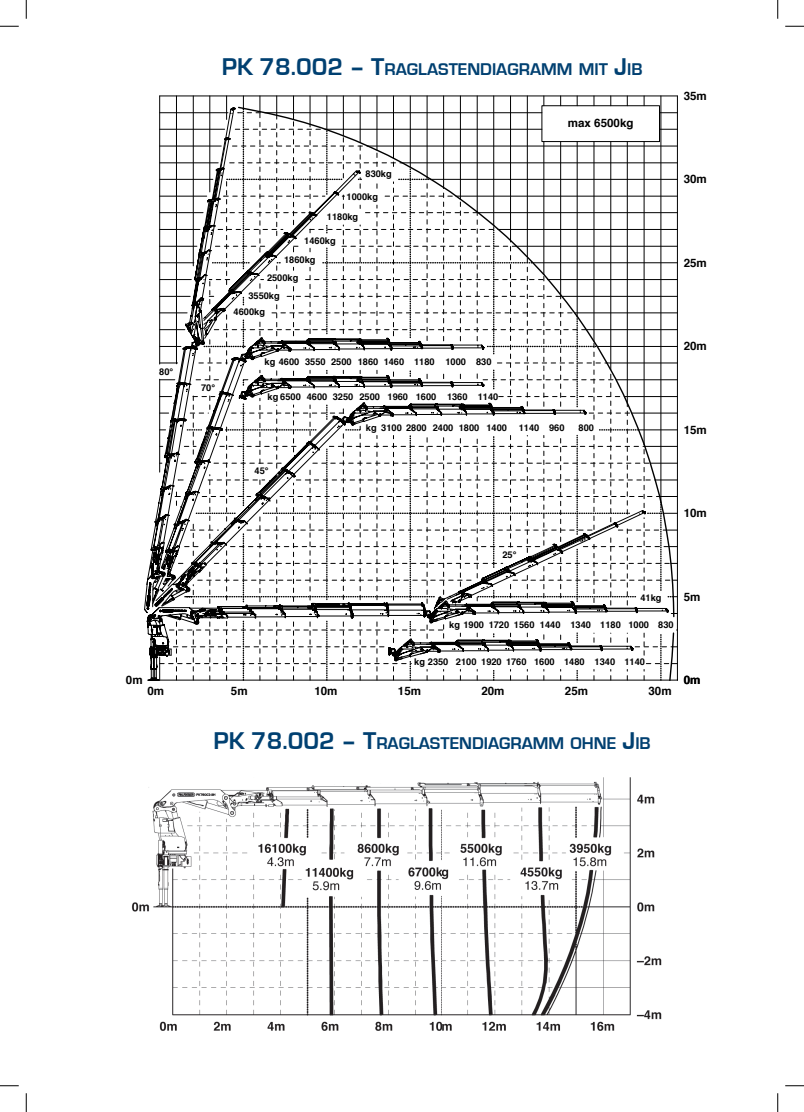
<style>
.page{position:relative;width:804px;height:1112px;background:#fff}
.page>*{position:absolute;margin:0;border:0;box-sizing:border-box;transform-origin:0 0}
.t1{font:700 17.5px "Eurostile";color:#004071}
.t2{font:700 11.62px "Helvetica";color:#000}
.t3{font:700 9.25px "Helvetica";color:#000}
.s1{font-size:25px}
</style>
<div class="page">
<img style="left:132px;top:778px;width:530px;height:253px">
<svg style="left:144px;top:95px;width:534px;height:586px"></svg>
<svg style="left:0;top:25px;width:19px;height:2px"></svg>
<svg style="left:785px;top:25px;width:19px;height:2px"></svg>
<svg style="left:0;top:1085px;width:19px;height:1px"></svg>
<svg style="left:785px;top:1085px;width:19px;height:1px"></svg>
<svg style="left:25px;top:0;width:2px;height:19px"></svg>
<svg style="left:25px;top:1093px;width:2px;height:19px"></svg>
<svg style="left:777px;top:0;width:1px;height:19px"></svg>
<svg style="left:777px;top:1093px;width:1px;height:19px"></svg>
<p class="t3" style="left:159px;top:364px;width:15px">80°</p>
<h1 class="t1" style="left:222px;top:60px;width:422px"><span class="s1">PK 78.002 – T</span>RAGLASTENDIAGRAMM MIT <span class="s1">J</span>IB</h1>
<p class="t2" style="left:568px;top:114px;width:67px">max 6500kg</p>
<p class="t2" style="left:683px;top:86px;width:25px">35m</p>
<p class="t3" style="left:201px;top:380px;width:15px">70°</p>
<p class="t3" style="left:365px;top:166px;width:28px">830kg</p>
<p class="t3" style="left:346px;top:189px;width:33px">1000kg</p>
<p class="t3" style="left:327px;top:209px;width:33px">1180kg</p>
<p class="t3" style="left:304px;top:233px;width:33px">1460kg</p>
<p class="t3" style="left:284px;top:252px;width:33px">1860kg</p>
<p class="t3" style="left:267px;top:270px;width:33px">2500kg</p>
<p class="t3" style="left:248px;top:288px;width:33px">3550kg</p>
<p class="t3" style="left:234px;top:304px;width:33px">4600kg</p>
<p class="t3" style="left:264px;top:355px;width:36px">kg 4600</p>
<p class="t3" style="left:268px;top:389px;width:35px">kg 6500</p>
<p class="t3" style="left:384px;top:355px;width:22px">1460</p>
<p class="t3" style="left:387px;top:389px;width:22px">1960</p>
<p class="t3" style="left:358px;top:355px;width:22px">1860</p>
<p class="t3" style="left:359px;top:389px;width:22px">2500</p>
<p class="t3" style="left:331px;top:355px;width:22px">2500</p>
<p class="t3" style="left:333px;top:389px;width:22px">3250</p>
<p class="t3" style="left:305px;top:355px;width:22px">3550</p>
<p class="t3" style="left:307px;top:389px;width:22px">4600</p>
<p class="t3" style="left:414px;top:355px;width:22px">1180</p>
<p class="t3" style="left:416px;top:389px;width:22px">1600</p>
<p class="t3" style="left:445px;top:355px;width:22px">1000</p>
<p class="t3" style="left:447px;top:389px;width:22px">1360</p>
<p class="t3" style="left:476px;top:355px;width:17px">830</p>
<p class="t3" style="left:478px;top:389px;width:22px">1140</p>
<p class="t3" style="left:254px;top:464px;width:15px">45°</p>
<p class="t3" style="left:366px;top:420px;width:37px">kg 3100</p>
<p class="t3" style="left:433px;top:420px;width:22px">2400</p>
<p class="t3" style="left:486px;top:420px;width:22px">1400</p>
<p class="t3" style="left:549px;top:420px;width:17px">960</p>
<p class="t3" style="left:578px;top:420px;width:17px">800</p>
<p class="t3" style="left:406px;top:420px;width:22px">2800</p>
<p class="t3" style="left:459px;top:420px;width:22px">1800</p>
<p class="t3" style="left:519px;top:420px;width:22px">1140</p>
<p class="t2" style="left:683px;top:170px;width:25px">30m</p>
<p class="t2" style="left:683px;top:253px;width:25px">25m</p>
<p class="t2" style="left:683px;top:337px;width:25px">20m</p>
<p class="t2" style="left:683px;top:420px;width:25px">15m</p>
<p class="t3" style="left:502px;top:547px;width:15px">25°</p>
<p class="t2" style="left:683px;top:504px;width:25px">10m</p>
<p class="t3" style="left:640px;top:590px;width:23px">41kg</p>
<p class="t2" style="left:683px;top:587px;width:18px">5m</p>
<p class="t3" style="left:489px;top:617px;width:22px">1720</p>
<p class="t3" style="left:540px;top:617px;width:22px">1440</p>
<p class="t3" style="left:449px;top:617px;width:36px">kg 1900</p>
<p class="t3" style="left:514px;top:617px;width:22px">1560</p>
<p class="t3" style="left:570px;top:617px;width:22px">1340</p>
<p class="t3" style="left:600px;top:617px;width:22px">1180</p>
<p class="t3" style="left:628px;top:617px;width:22px">1000</p>
<p class="t3" style="left:658px;top:617px;width:17px">830</p>
<p class="t3" style="left:414px;top:654px;width:36px">kg 2350</p>
<p class="t3" style="left:506px;top:654px;width:22px">1760</p>
<p class="t3" style="left:456px;top:654px;width:22px">2100</p>
<p class="t3" style="left:481px;top:654px;width:22px">1920</p>
<p class="t3" style="left:534px;top:654px;width:22px">1600</p>
<p class="t3" style="left:564px;top:654px;width:22px">1480</p>
<p class="t3" style="left:594px;top:654px;width:22px">1340</p>
<p class="t3" style="left:624px;top:654px;width:22px">1140</p>
<p class="t2" style="left:126px;top:671px;width:18px">0m</p>
<p class="t2" style="left:683px;top:671px;width:18px">0m</p>
<p class="t2" style="left:147px;top:682px;width:18px">0m</p>
<p class="t2" style="left:231px;top:682px;width:18px">5m</p>
<p class="t2" style="left:314px;top:682px;width:25px">10m</p>
<p class="t2" style="left:398px;top:682px;width:25px">15m</p>
<p class="t2" style="left:481px;top:682px;width:25px">20m</p>
<p class="t2" style="left:565px;top:682px;width:25px">25m</p>
<p class="t2" style="left:648px;top:682px;width:25px">30m</p>
<h1 class="t1" style="left:213px;top:734px;width:439px"><span class="s1">PK 78.002 – T</span>RAGLASTENDIAGRAMM OHNE <span class="s1">J</span>IB</h1>
</div>
